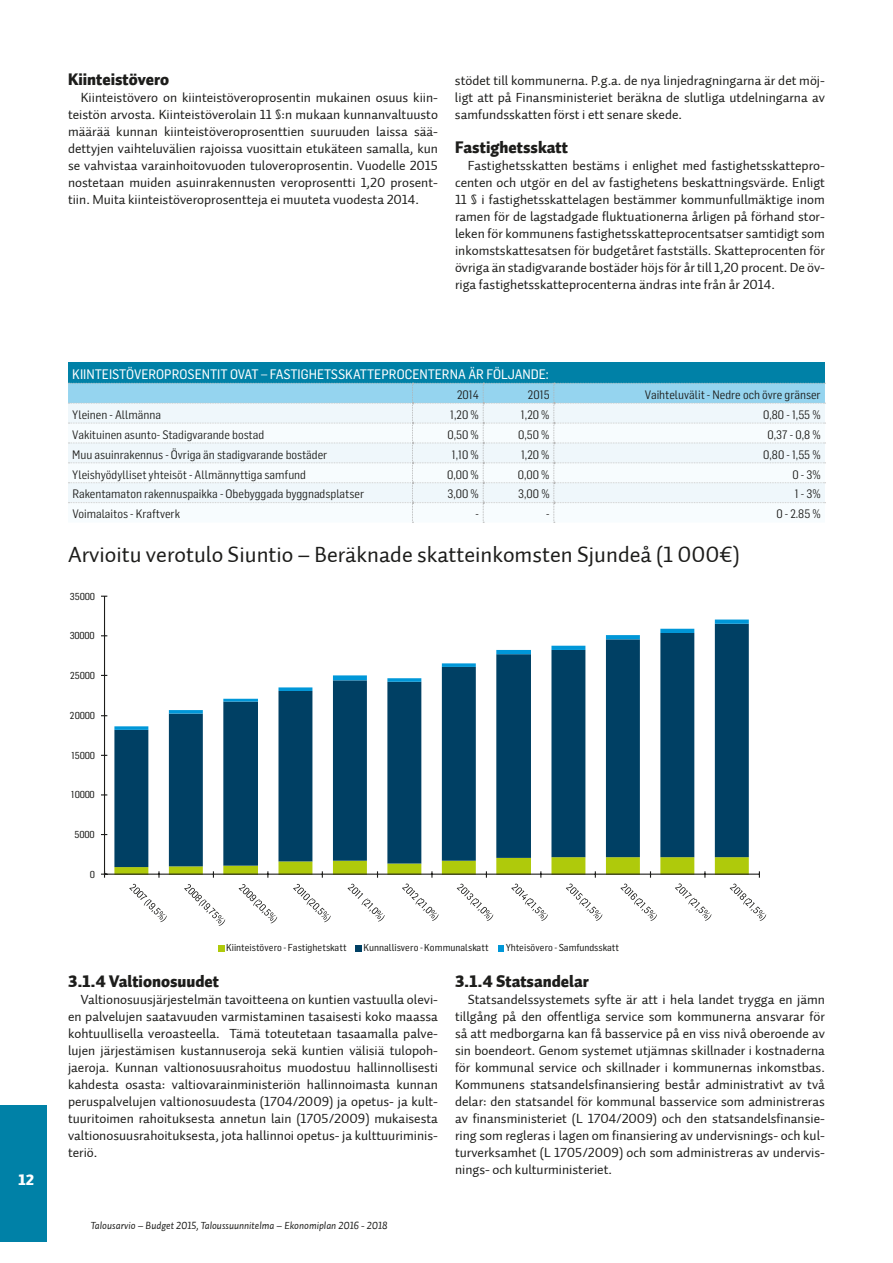
<style>
.page{position:relative;width:893px;height:1263px;background:#fff}
.page>*{position:absolute;margin:0;border:0;box-sizing:border-box;transform-origin:0 0}
.t1{font:22.5px "Auto 1 Regular LF";color:#1d1d1b}
.t2{font:16.5px "Auto 1 Black LF";color:#1d1d1b}
.t3{font:15px "Auto 2 Black LF";color:#fff}
.t4{font:13.5px/17px "Auto 1 Regular LF";color:#1d1d1b;text-align:justify}
.t5{font:13.5px "Flama Semicondensed Basic";color:#fff}
.t6{font:12px "Flama Semicondensed";color:#1d1d1b}
.t7{font:10.5px "Auto 1 Italic LF";color:#1d1d1b}
.t8{font:9.9px "Flama Semicondensed Basic";color:#1d1d1b}
</style>
<div class="page">
<div style="left:0;top:1106px;width:47px;height:136px;background:#0081a7"></div>
<svg style="left:114px;top:730px;width:635px;height:127px;fill:#004064"></svg>
<svg style="left:114px;top:619px;width:635px;height:111px"></svg>
<hr style="left:104px;top:596px;width:1px;height:278px;background:#1d1d1b">
<hr style="left:105px;top:873px;width:654px;height:2px;background:#1d1d1b">
<svg style="left:101px;top:871px;width:6px;height:7px"></svg>
<svg style="left:114px;top:857px;width:652px;height:69px"></svg>
<div style="left:218px;top:945px;width:7px;height:6px;background:#afca0b"></div>
<svg style="left:356px;top:945px;width:6px;height:6px"></svg>
<svg style="left:498px;top:945px;width:6px;height:6px"></svg>
<div style="left:68px;top:362px;width:757px;height:21px;background:#0081a7"></div>
<svg style="left:68px;top:383px;width:758px;height:140px"></svg>
<p class="t3" style="left:18px;top:1170px;width:17px">12</p>
<p class="t2" style="left:68px;top:68px;width:103px">Kiinteistövero</p>
<p class="t4" style="left:68px;top:89px;width:371px;text-indent:13px">Kiinteistövero on kiinteistöveroprosentin mukainen osuus kiin&shy;teistön arvosta. Kiinteistöverolain 11 §:n mukaan kunnanvaltuusto määrää kunnan kiinteistöveroprosenttien suuruuden laissa sää&shy;dettyjen vaihteluvälien rajoissa vuosittain etukäteen samalla, kun se vahvistaa varainhoitovuoden tuloveroprosentin. Vuodelle 2015 nostetaan muiden asuinrakennusten veroprosentti 1,20 prosent&shy;tiin. Muita kiinteistöveroprosentteja ei muuteta vuodesta 2014.</p>
<p class="t4" style="left:455px;top:72px;width:371px">stödet till kommunerna. P.g.a. de nya linjedragningarna är det möj&shy;ligt att på Finansministeriet beräkna de slutliga utdelningarna av samfundsskatten först i ett senare skede.</p>
<p class="t2" style="left:455px;top:136px;width:115px">Fastighetsskatt</p>
<p class="t4" style="left:455px;top:157px;width:371px;text-indent:13px">Fastighetsskatten bestäms i enlighet med fastighetsskattepro&shy;centen och utgör en del av fastighetens beskattningsvärde. Enligt 11 § i fastighetsskattelagen bestämmer kommunfullmäktige inom ramen för de lagstadgade fluktuationerna årligen på förhand stor&shy;leken för kommunens fastighetsskatteprocentsatser samtidigt som inkomstskattesatsen för budgetåret fastställs. Skatteprocenten för övriga än stadigvarande bostäder höjs för år till 1,20 procent. De öv&shy;riga fastighetsskatteprocenterna ändras inte från år 2014.</p>
<p class="t5" style="left:72px;top:365px;width:478px">KIINTEISTÖVEROPROSENTIT OVAT – FASTIGHETSSKATTEPROCENTERNA ÄR FÖLJANDE:</p>
<p class="t6" style="left:457px;top:387px;width:23px">2014</p>
<p class="t6" style="left:528px;top:387px;width:23px">2015</p>
<p class="t6" style="left:645px;top:387px;width:177px">Vaihteluvälit - Nedre och övre gränser</p>
<p class="t6" style="left:72px;top:407px;width:90px">Yleinen - Allmänna</p>
<p class="t6" style="left:450px;top:407px;width:30px">1,20 %</p>
<p class="t6" style="left:521px;top:407px;width:30px">1,20 %</p>
<p class="t6" style="left:763px;top:407px;width:59px">0,80 - 1,55 %</p>
<p class="t6" style="left:72px;top:427px;width:193px">Vakituinen asunto- Stadigvarande bostad</p>
<p class="t6" style="left:447px;top:427px;width:33px">0,50 %</p>
<p class="t6" style="left:518px;top:427px;width:33px">0,50 %</p>
<p class="t6" style="left:767px;top:427px;width:55px">0,37 - 0,8 %</p>
<p class="t6" style="left:72px;top:447px;width:257px">Muu asuinrakennus - Övriga än stadigvarande bostäder</p>
<p class="t6" style="left:452px;top:447px;width:29px">1,10 %</p>
<p class="t6" style="left:521px;top:447px;width:30px">1,20 %</p>
<p class="t6" style="left:763px;top:447px;width:59px">0,80 - 1,55 %</p>
<p class="t6" style="left:72px;top:467px;width:235px">Yleishyödylliset yhteisöt - Allmännyttiga samfund</p>
<p class="t6" style="left:447px;top:467px;width:33px">0,00 %</p>
<p class="t6" style="left:518px;top:467px;width:33px">0,00 %</p>
<p class="t6" style="left:792px;top:467px;width:30px">0 - 3%</p>
<p class="t6" style="left:72px;top:486px;width:293px">Rakentamaton rakennuspaikka - Obebyggada byggnadsplatser</p>
<p class="t6" style="left:447px;top:486px;width:33px">3,00 %</p>
<p class="t6" style="left:518px;top:486px;width:33px">3,00 %</p>
<p class="t6" style="left:795px;top:486px;width:27px">1 - 3%</p>
<p class="t6" style="left:72px;top:506px;width:109px">Voimalaitos - Kraftverk</p>
<p class="t6" style="left:476px;top:506px;width:5px">-</p>
<p class="t6" style="left:546px;top:506px;width:5px">-</p>
<p class="t6" style="left:776px;top:506px;width:46px">0 - 2.85 %</p>
<h1 class="t1" style="left:68px;top:540px;width:673px">Arvioitu verotulo Siuntio – Beräknade skatteinkomsten Sjundeå (1 000€)</h1>
<p class="t8" style="left:70px;top:590px;width:27px">35000</p>
<p class="t8" style="left:70px;top:630px;width:27px">30000</p>
<p class="t8" style="left:70px;top:669px;width:27px">25000</p>
<p class="t8" style="left:70px;top:709px;width:27px">20000</p>
<p class="t8" style="left:71px;top:749px;width:25px">15000</p>
<p class="t8" style="left:71px;top:788px;width:25px">10000</p>
<p class="t8" style="left:74px;top:828px;width:22px">5000</p>
<p class="t8" style="left:90px;top:868px;width:7px">0</p>
<p class="t8" style="left:226px;top:941px;width:122px">Kiinteistövero -Fastighetskatt</p>
<p class="t8" style="left:363px;top:941px;width:127px">Kunnallisvero -Kommunalskatt</p>
<p class="t8" style="left:506px;top:941px;width:115px">Yhteisövero -Samfundsskatt</p>
<p class="t2" style="left:68px;top:970px;width:153px">3.1.4 Valtionosuudet</p>
<p class="t4" style="left:68px;top:991px;width:371px;text-indent:13px">Valtionosuusjärjestelmän tavoitteena on kuntien vastuulla olevi&shy;en palvelujen saatavuuden varmistaminen tasaisesti koko maassa kohtuullisella veroasteella. Tämä toteutetaan tasaamalla palve&shy;lujen järjestämisen kustannuseroja sekä kuntien välisiä tulopoh&shy;jaeroja. Kunnan valtionosuusrahoitus muodostuu hallinnollisesti kahdesta osasta: valtiovarainministeriön hallinnoimasta kunnan peruspalvelujen valtionosuudesta (1704/2009) ja opetus- ja kult&shy;tuuritoimen rahoituksesta annetun lain (1705/2009) mukaisesta valtionosuusrahoituksesta, jota hallinnoi opetus- ja kulttuuriminis&shy;teriö.</p>
<p class="t2" style="left:455px;top:970px;width:135px">3.1.4 Statsandelar</p>
<p class="t4" style="left:455px;top:991px;width:371px;text-indent:13px">Statsandelssystemets syfte är att i hela landet trygga en jämn tillgång på den offentliga service som kommunerna ansvarar för så att medborgarna kan få basservice på en viss nivå oberoende av sin boendeort. Genom systemet utjämnas skillnader i kostnaderna för kommunal service och skillnader i kommunernas inkomstbas.<br>Kommunens statsandelsfinansiering består administrativt av två delar: den statsandel för kommunal basservice som administreras av finansministeriet (L 1704/2009) och den statsandelsfinansie&shy;ring som regleras i lagen om finansiering av undervisnings- och kul&shy;turverksamhet (L 1705/2009) och som administreras av undervis&shy;nings- och kulturministeriet.</p>
<p class="t7" style="left:91px;top:1218px;width:298px">Talousarvio – Budget 2015, Taloussuunnitelma – Ekonomiplan 2016 - 2018</p>
</div>
